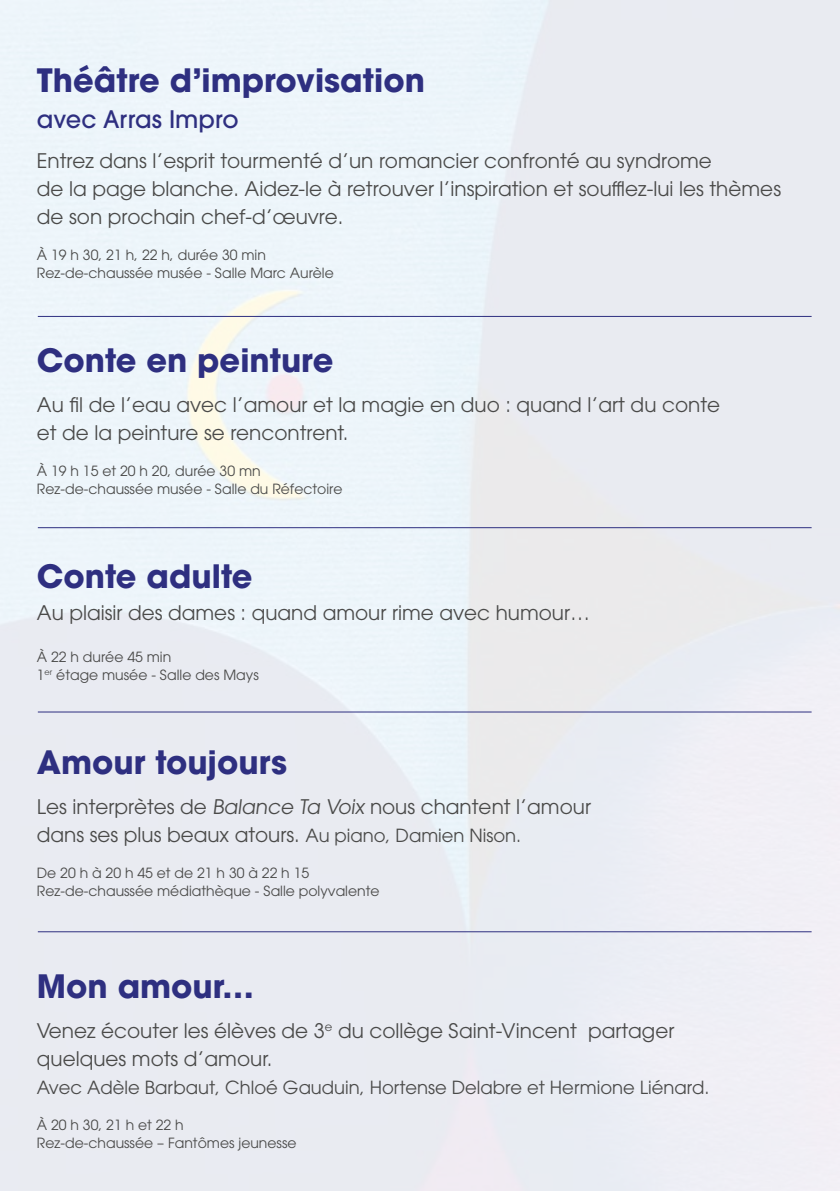
<style>
.page{position:relative;width:840px;height:1191px;background:#fff}
.page>*{position:absolute;margin:0;border:0;box-sizing:border-box;transform-origin:0 0}
.t1{font:700 32px "ITC Avant Garde Pro";color:#2e2f80}
.t2{font:500 24px "ITC Avant Garde Pro";color:#2e2f80}
.t3{font:20px/28px "ITC Avant Garde Pro";color:#4a4a49}
.t4{font:18px "ITC Avant Garde Pro";color:#4a4a49}
.t5{font:14px/18px "ITC Avant Garde Pro";color:#4a4a49}
.s1{font-size:18px}
</style>
<div class="page">
<hr style="left:38px;top:316px;width:773px;height:1px;background:#2e2f80">
<hr style="left:38px;top:527px;width:773px;height:1px;background:#2e2f80">
<hr style="left:38px;top:711px;width:773px;height:1px;background:#2e2f80">
<hr style="left:38px;top:931px;width:773px;height:1px;background:#2e2f80">
<h1 class="t1" style="left:37px;top:59px;width:389px">Théâtre d’improvisation</h1>
<p class="t2" style="left:37px;top:104px;width:203px">avec Arras Impro</p>
<p class="t3" style="left:37px;top:146px;width:745px">Entrez dans l’esprit tourmenté d’un romancier confronté au syndrome<br>de la page blanche. Aidez-le à retrouver l’inspiration et soufflez-lui les thèmes de son prochain chef-d’œuvre.</p>
<p class="t5" style="left:37px;top:245px;width:298px">À 19 h 30, 21 h, 22 h, durée 30 min<br>Rez-de-chaussée musée - Salle Marc Aurèle</p>
<h1 class="t1" style="left:37px;top:339px;width:298px">Conte en peinture</h1>
<p class="t3" style="left:37px;top:390px;width:684px">Au fil de l’eau avec l’amour et la magie en duo : quand l’art du conte et de la peinture se rencontrent.</p>
<p class="t5" style="left:37px;top:461px;width:307px">À 19 h 15 et 20 h 20, durée 30 mn<br>Rez-de-chaussée musée - Salle du Réfectoire</p>
<h1 class="t1" style="left:37px;top:555px;width:217px">Conte adulte</h1>
<p class="t3" style="left:37px;top:598px;width:554px">Au plaisir des dames : quand amour rime avec humour…</p>
<p class="t5" style="left:37px;top:647px;width:223px">À 22 h durée 45 min<br>1<sup>er</sup> étage musée - Salle des Mays</p>
<h1 class="t1" style="left:37px;top:741px;width:251px">Amour toujours</h1>
<p class="t3" style="left:37px;top:792px;width:555px">Les interprètes de Balance Ta Voix nous chantent l’amour dans ses plus beaux atours. <span class="s1">Au piano, Damien Nison.</span></p>
<p class="t5" style="left:37px;top:863px;width:344px">De 20 h à 20 h 45 et de 21 h 30 à 22 h 15<br>Rez-de-chaussée médiathèque - Salle polyvalente</p>
<h1 class="t1" style="left:37px;top:965px;width:219px">Mon amour…</h1>
<p class="t3" style="left:37px;top:1016px;width:638px">Venez écouter les élèves de 3<sup>e</sup> du collège Saint-Vincent partager quelques mots d’amour.</p>
<p class="t4" style="left:37px;top:1076px;width:673px">Avec Adèle Barbaut, Chloé Gauduin, Hortense Delabre et Hermione Liénard.</p>
<p class="t5" style="left:37px;top:1115px;width:261px">À 20 h 30, 21 h et 22 h<br>Rez-de-chaussée – Fantômes jeunesse</p>
</div>
